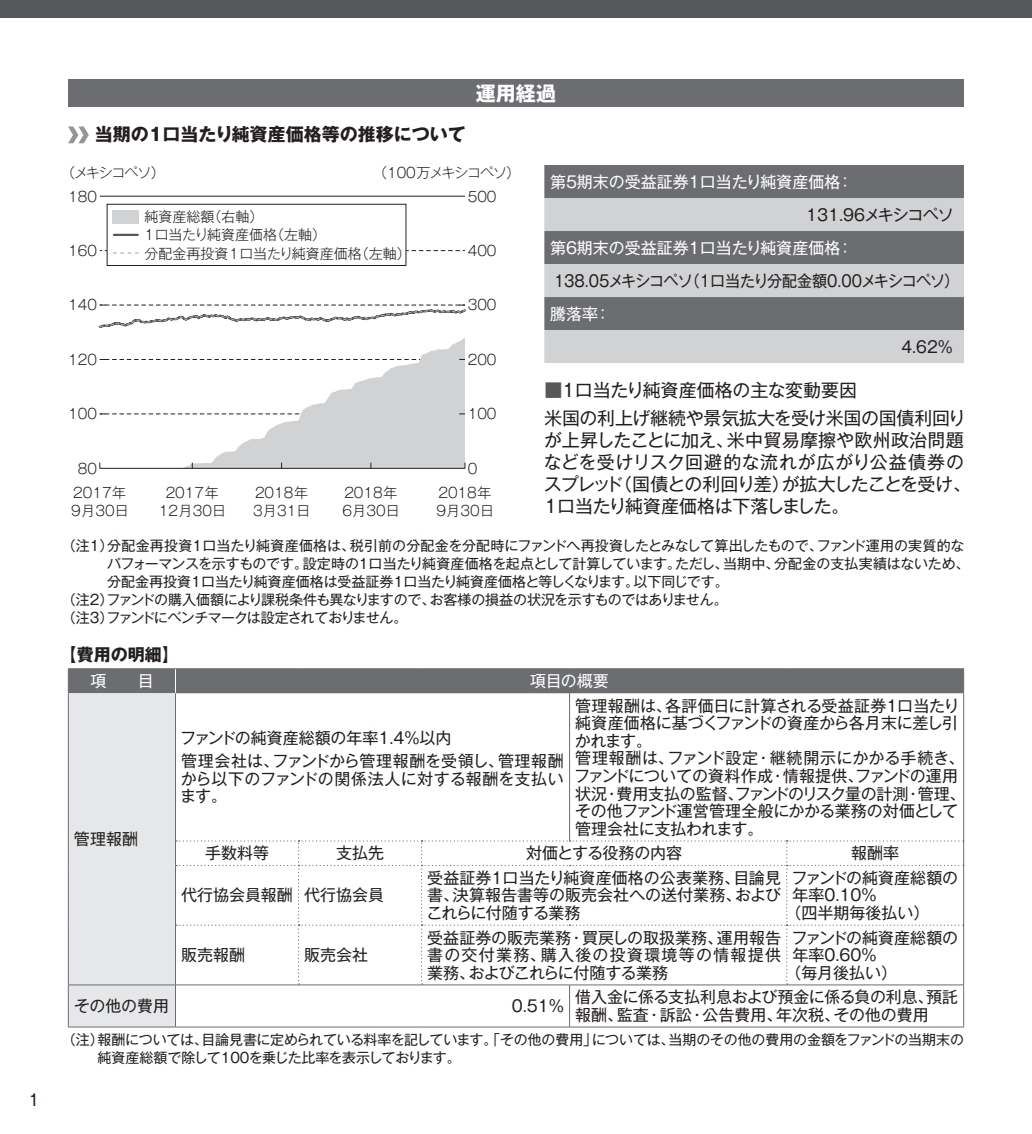
<style>
.page{position:relative;width:1032px;height:1134px;background:#fff}
.page>*{position:absolute;margin:0;border:0;box-sizing:border-box;transform-origin:0 0}
.t1{font:700 20px "Gothic MB101 Pr 5";color:#fff}
.t2{font:18px/22px "Gothic MB101 Pr 5";letter-spacing:-.01em;color:#231f20}
.t3{font:700 18px "Gothic MB101 Pr 5";color:#231f20}
.t4{font:700 17px "Gothic MB101 Pr 5";color:#231f20}
.t5{font:16px/17.6px "Gothic MB101 Pr 5";color:#231f20}
.t6{font:16px "Gothic MB101 Pr 5";color:#fff}
.t7{font:16px "Gothic MB101 Pr 5";letter-spacing:-.045em;color:#231f20;scale:.94 1}
.t8{font:16px "Gothic MB101 Pr 5";letter-spacing:-.045em;color:#231f20}
.t9{font:14px/18px "Gothic MB101 Pr 5";letter-spacing:-.015em;color:#231f20}
.t10{font:300 14px/17.8px "Gothic MB101 Pr 5";color:#231f20}
.t11{font:14px "Gothic MB101 Pr 5";letter-spacing:-.055em;color:#231f20}
.t12{font:300 14px "Gothic MB101 Pr 5";letter-spacing:-.07em;color:#231f20}
.s1{color:#57585a}
</style>
<div class="page">
<div style="left:0;top:0;width:1032px;height:17px;background:#57585a"></div>
<div style="left:68px;top:79px;width:896px;height:28px;background:#6c6d70"></div>
<svg style="left:68px;top:126px;width:21px;height:17px"></svg>
<hr style="left:100px;top:196px;width:365px;height:1px;background:#231f20">
<svg style="left:100px;top:337px;width:365px;height:131px"></svg>
<hr style="left:100px;top:468px;width:365px;height:1px;background:#231f20">
<svg style="left:100px;top:413px;width:365px;height:2px"></svg>
<svg style="left:100px;top:359px;width:365px;height:1px"></svg>
<svg style="left:98px;top:305px;width:368px;height:23px"></svg>
<div style="left:107px;top:204px;width:299px;height:62px;border:1px solid #231f20"></div>
<div style="left:113px;top:210px;width:26px;height:14px;background:#d1d2d4"></div>
<svg style="left:100px;top:250px;width:365px;height:4px"></svg>
<hr style="left:114px;top:234px;width:24px;height:2px;background:#57585a">
<div style="left:544px;top:165px;width:420px;height:33px;background:#6c6d70"></div>
<svg style="left:544px;top:198px;width:420px;height:165px;background:#a8a9ac"></svg>
<hr style="left:68px;top:1027px;width:107px;height:1px;background:#6c6d70">
<hr style="left:175px;top:1027px;width:123px;height:1px;background:#6c6d70">
<hr style="left:298px;top:1027px;width:124px;height:1px;background:#6c6d70">
<hr style="left:422px;top:1027px;width:147px;height:1px;background:#6c6d70">
<hr style="left:569px;top:1027px;width:218px;height:1px;background:#6c6d70">
<hr style="left:787px;top:1027px;width:177px;height:1px;background:#6c6d70">
<hr style="left:68px;top:668px;width:107px;height:1px;background:#6c6d70">
<hr style="left:175px;top:668px;width:123px;height:1px;background:#6c6d70">
<hr style="left:298px;top:668px;width:124px;height:1px;background:#6c6d70">
<hr style="left:422px;top:668px;width:147px;height:1px;background:#6c6d70">
<hr style="left:569px;top:668px;width:218px;height:1px;background:#6c6d70">
<hr style="left:787px;top:668px;width:177px;height:1px;background:#6c6d70">
<svg style="left:68px;top:669px;width:896px;height:358px"></svg>
<p class="t5" style="left:29px;top:1090px;width:12px">1</p>
<p class="t3" style="left:95px;top:119px;width:372px">当期の1口当たり純資産価格等の推移について</p>
<p class="t1" style="left:476px;top:76px;width:82px">運用経過</p>
<p class="t10" style="left:61px;top:163px;width:105px">（メキシコペソ）</p>
<p class="t12" style="left:373px;top:161px;width:149px">（100万メキシコペソ）</p>
<p class="t6" style="left:550px;top:168px;width:304px">第5期末の受益証券１口当たり純資産価格：</p>
<p class="t8" style="left:806px;top:201px;width:149px">131.96メキシコペソ</p>
<p class="t6" style="left:550px;top:234px;width:304px">第6期末の受益証券１口当たり純資産価格：</p>
<p class="t7" style="left:554px;top:267px;width:433px">138.05メキシコペソ（1口当たり分配金額0.00メキシコペソ）</p>
<p class="t6" style="left:550px;top:300px;width:62px">騰落率：</p>
<p class="t5" style="left:901px;top:336px;width:53px">4.62％</p>
<p class="t2" style="left:544px;top:375px;width:423px;line-height:28px"><span class="s1">■</span>1口当たり純資産価格の主な変動要因<br>米国の利上げ継続や景気拡大を受け米国の国債利回り</p>
<p class="t2" style="left:542px;top:428px;width:431px">が上昇したことに加え、米中貿易摩擦や欧州政治問題などを受けリスク回避的な流れが広がり公益債券のスプレッド（国債との利回り差）が拡大したことを受け、<br>１口当たり純資産価格は下落しました。</p>
<p class="t9" style="left:62px;top:535px;width:904px">（注1）分配金再投資1口当たり純資産価格は、税引前の分配金を分配時にファンドへ再投資したとみなして算出したもので、ファンド運用の実質的な</p>
<p class="t9" style="left:107px;top:553px;width:864px">パフォーマンスを示すものです。設定時の1口当たり純資産価格を起点として計算しています。ただし、当期中、分配金の支払実績はないため、</p>
<p class="t9" style="left:107px;top:571px;width:623px">分配金再投資１口当たり純資産価格は受益証券１口当たり純資産価格と等しくなります。以下同じです。</p>
<p class="t9" style="left:62px;top:589px;width:667px">（注2）ファンドの購入価額により課税条件も異なりますので、お客様の損益の状況を示すものではありません。</p>
<p class="t11" style="left:62px;top:606px;width:347px">（注3）ファンドにベンチマークは設定されておりません。</p>
<p class="t4" style="left:60px;top:640px;width:121px">【費用の明細】</p>
<p class="t6" style="left:90px;top:668px;width:65px">項　　目</p>
<p class="t6" style="left:530px;top:668px;width:80px">項目の概要</p>
<p class="t10" style="left:468px;top:186px;width:30px">500</p>
<p class="t10" style="left:68px;top:186px;width:30px">180</p>
<p class="t10" style="left:145px;top:207px;width:268px">純資産総額（右軸）<br>1口当たり純資産価格（左軸）<br>分配金再投資1口当たり純資産価格（左軸）</p>
<p class="t10" style="left:68px;top:241px;width:30px">160</p>
<p class="t10" style="left:468px;top:241px;width:30px">400</p>
<p class="t10" style="left:468px;top:295px;width:30px">300</p>
<p class="t10" style="left:68px;top:295px;width:30px">140</p>
<p class="t10" style="left:68px;top:349px;width:30px">120</p>
<p class="t10" style="left:468px;top:349px;width:30px">200</p>
<p class="t10" style="left:68px;top:404px;width:30px">100</p>
<p class="t10" style="left:468px;top:404px;width:30px">100</p>
<p class="t10" style="left:78px;top:458px;width:21px">80</p>
<p class="t10" style="left:468px;top:458px;width:11px">0</p>
<p class="t10" style="left:71px;top:483px;width:59px">2017年<br>9月30日</p>
<p class="t10" style="left:253px;top:483px;width:59px">2018年<br>3月31日</p>
<p class="t10" style="left:159px;top:483px;width:69px;text-align:center">2017年<br>12月30日</p>
<p class="t10" style="left:342px;top:483px;width:59px">2018年<br>6月30日</p>
<p class="t10" style="left:436px;top:483px;width:59px">2018年<br>9月30日</p>
<p class="t5" style="left:74px;top:829px;width:65px">管理報酬</p>
<p class="t5" style="left:180px;top:725px;width:385px;line-height:23.2px">ファンドの純資産総額の年率1.4%以内<br>管理会社は、ファンドから管理報酬を受領し、管理報酬</p>
<p class="t5" style="left:180px;top:769px;width:385px">から以下のファンドの関係法人に対する報酬を支払います。</p>
<p class="t5" style="left:574px;top:695px;width:393px">管理報酬は、各評価日に計算される受益証券1口当たり純資産価格に基づくファンドの資産から各月末に差し引かれます。<br>管理報酬は、ファンド設定・継続開示にかかる手続き、ファンドについての資料作成・情報提供、ファンドの運用状況・費用支払の監督、ファンドのリスク量の計測・管理、その他ファンド運営管理全般にかかる業務の対価として管理会社に支払われます。</p>
<p class="t5" style="left:205px;top:843px;width:65px">手数料等</p>
<p class="t5" style="left:336px;top:843px;width:49px">支払先</p>
<p class="t5" style="left:526px;top:843px;width:158px">対価とする役務の内容</p>
<p class="t5" style="left:851px;top:843px;width:49px">報酬率</p>
<p class="t5" style="left:181px;top:885px;width:204px">代行協会員報酬 代行協会員</p>
<p class="t5" style="left:426px;top:868px;width:356px;text-align:justify">受益証券1口当たり純資産価格の公表業務、目論見書、決算報告書等の販売会社への送付業務、およびこれらに付随する業務</p>
<p class="t5" style="left:791px;top:868px;width:168px">ファンドの純資産総額の</p>
<p class="t5" style="left:792px;top:885px;width:86px">年率0.10%</p>
<p class="t5" style="left:785px;top:903px;width:145px">（四半期毎後払い）</p>
<p class="t5" style="left:181px;top:945px;width:65px">販売報酬</p>
<p class="t5" style="left:304px;top:945px;width:65px">販売会社</p>
<p class="t5" style="left:427px;top:927px;width:355px;text-align:justify">受益証券の販売業務・買戻しの取扱業務、運用報告書の交付業務、購入後の投資環境等の情報提供業務、およびこれらに付随する業務</p>
<p class="t5" style="left:791px;top:927px;width:168px">ファンドの純資産総額の</p>
<p class="t5" style="left:792px;top:945px;width:86px">年率0.60%</p>
<p class="t5" style="left:785px;top:962px;width:113px">（毎月後払い）</p>
<p class="t5" style="left:74px;top:996px;width:97px">その他の費用</p>
<p class="t5" style="left:512px;top:996px;width:54px">0.51％</p>
<p class="t5" style="left:575px;top:987px;width:384px">借入金に係る支払利息および預金に係る負の利息、預託報酬、監査・訴訟・公告費用、年次税、その他の費用</p>
<p class="t9" style="left:98px;top:1030px;width:868px;text-indent:-36px">（注）報酬については、目論見書に定められている料率を記しています。「その他の費用」については、当期のその他の費用の金額をファンドの当期末の純資産総額で除して100を乗じた比率を表示しております。</p>
</div>
